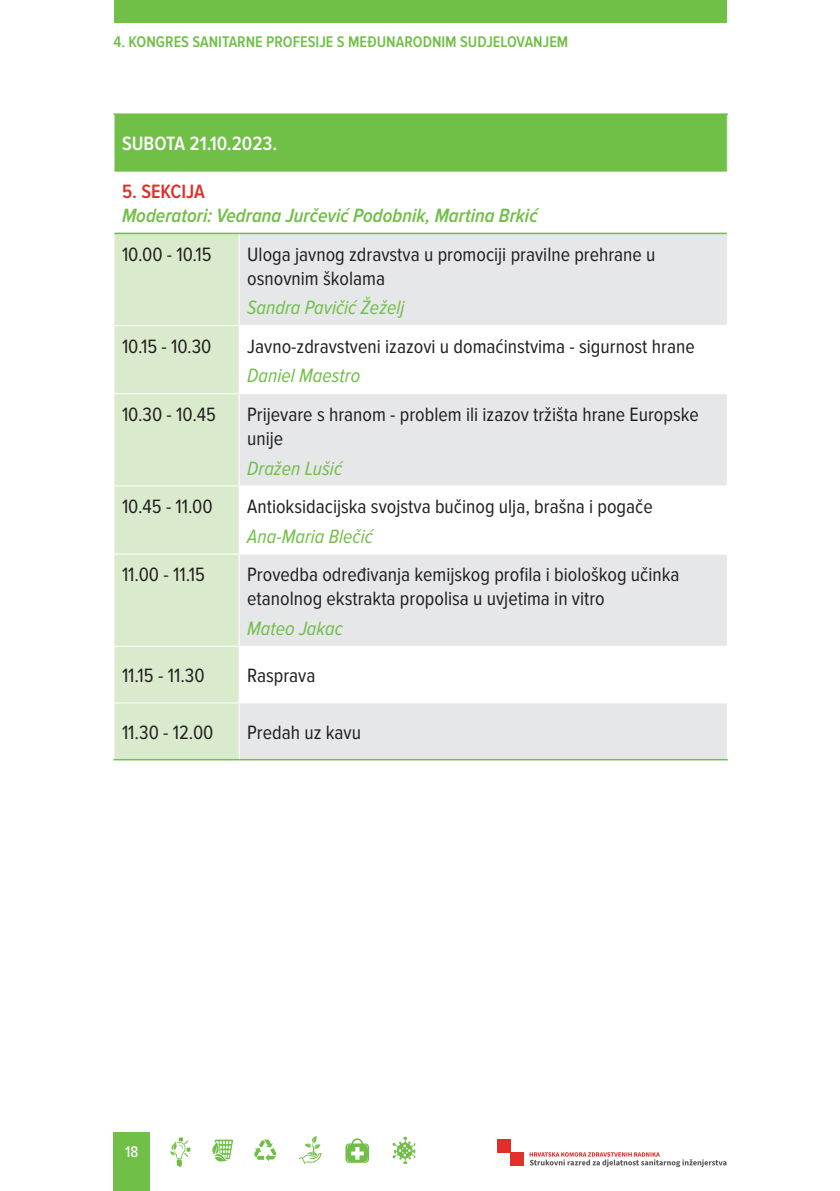
<style>
.page{position:relative;width:840px;height:1191px;background:#fff}
.page>*{position:absolute;margin:0;border:0;box-sizing:border-box;transform-origin:0 0}
.t1{font:20px/24px "Proxima Nova Cond";color:#231f20}
.t2{font:italic 20px "Proxima Nova Cond";color:#70bf47}
.t3{font:italic 600 20px "Proxima Nova Cond";color:#70bf47}
.t4{font:600 20px "Proxima Nova Cond";color:#fff}
.t5{font:600 20px "Proxima Nova Cond";color:#e12f2a}
.t6{font:600 16px "Proxima Nova Cond";color:#70bf47}
.t7{font:500 16px "Proxima Nova Cond";color:#fff}
</style>
<div class="page">
<div style="left:113px;top:1132px;width:37px;height:59px;background:#70bf47"></div>
<svg style="left:345px;top:1138px;width:24px;height:24px"></svg>
<svg style="left:254px;top:1139px;width:22px;height:22px"></svg>
<svg style="left:170px;top:1137px;width:20px;height:30px"></svg>
<svg style="left:298px;top:1136px;width:23px;height:27px"></svg>
<svg style="left:212px;top:1139px;width:21px;height:23px"></svg>
<svg style="left:392px;top:1136px;width:23px;height:27px"></svg>
<div style="left:113px;top:0;width:613px;height:23px;background:#70bf47"></div>
<svg style="left:529px;top:1152px;width:197px;height:15px"></svg>
<div style="left:497px;top:1138px;width:13px;height:14px;background:#e12f2a"></div>
<div style="left:510px;top:1152px;width:14px;height:13px;background:#e12f2a"></div>
<div style="left:114px;top:114px;width:612px;height:57px;background:#70bf47"></div>
<div style="left:114px;top:234px;width:124px;height:525px;background:#d9ebcc"></div>
<div style="left:239px;top:233px;width:487px;height:92px;background:#e6e7e9"></div>
<svg style="left:239px;top:394px;width:487px;height:365px;fill:#e6e7e9"></svg>
<hr style="left:113px;top:325px;width:120px;height:1px;background:#fff">
<hr style="left:113px;top:393px;width:120px;height:1px;background:#fff">
<hr style="left:113px;top:485px;width:120px;height:1px;background:#fff">
<hr style="left:239px;top:485px;width:488px;height:1px;background:#fff">
<hr style="left:113px;top:553px;width:120px;height:1px;background:#fff">
<hr style="left:239px;top:553px;width:488px;height:1px;background:#fff">
<hr style="left:113px;top:646px;width:120px;height:1px;background:#fff">
<hr style="left:239px;top:646px;width:488px;height:1px;background:#fff">
<hr style="left:113px;top:702px;width:120px;height:1px;background:#fff">
<hr style="left:239px;top:702px;width:488px;height:1px;background:#fff">
<hr style="left:114px;top:170px;width:119px;height:2px;background:#70bf47">
<hr style="left:239px;top:170px;width:487px;height:2px;background:#70bf47">
<hr style="left:114px;top:233px;width:119px;height:1px;background:#70bf47">
<hr style="left:239px;top:233px;width:487px;height:1px;background:#70bf47">
<hr style="left:113px;top:759px;width:120px;height:1px;background:#70bf47">
<hr style="left:239px;top:759px;width:488px;height:1px;background:#70bf47">
<hr style="left:113px;top:113px;width:120px;height:2px;background:#70bf47">
<hr style="left:239px;top:113px;width:488px;height:2px;background:#70bf47">
<p class="t6" style="left:113px;top:32px;width:456px">4. KONGRES SANITARNE PROFESIJE S MEĐUNARODNIM SUDJELOVANJEM</p>
<p class="t4" style="left:122px;top:133px;width:157px">SUBOTA 21.10.2023.</p>
<p class="t5" style="left:122px;top:180px;width:84px">5. SEKCIJA</p>
<p class="t3" style="left:122px;top:204px;width:417px">Moderatori: Vedrana Jurčević Podobnik, Martina Brkić</p>
<p class="t1" style="left:122px;top:242px;width:91px">10.00 - 10.15</p>
<p class="t1" style="left:247px;top:242px;width:409px">Uloga javnog zdravstva u promociji pravilne prehrane u osnovnim školama</p>
<p class="t2" style="left:247px;top:296px;width:159px">Sandra Pavičić Žeželj</p>
<p class="t1" style="left:122px;top:334px;width:91px">10.15 - 10.30</p>
<p class="t1" style="left:247px;top:334px;width:448px">Javno-zdravstveni izazovi u domaćinstvima - sigurnost hrane</p>
<p class="t2" style="left:247px;top:365px;width:114px">Daniel Maestro</p>
<p class="t1" style="left:122px;top:403px;width:95px">10.30 - 10.45</p>
<p class="t1" style="left:247px;top:403px;width:453px">Prijevare s hranom - problem ili izazov tržišta hrane Europske unije</p>
<p class="t2" style="left:247px;top:457px;width:96px">Dražen Lušić</p>
<p class="t1" style="left:122px;top:495px;width:92px">10.45 - 11.00</p>
<p class="t1" style="left:247px;top:495px;width:407px">Antioksidacijska svojstva bučinog ulja, brašna i pogače</p>
<p class="t2" style="left:247px;top:525px;width:127px">Ana-Maria Blečić</p>
<p class="t1" style="left:122px;top:563px;width:84px">11.00 - 11.15</p>
<p class="t1" style="left:247px;top:563px;width:433px">Provedba određivanja kemijskog profila i biološkog učinka etanolnog ekstrakta propolisa u uvjetima in vitro</p>
<p class="t2" style="left:247px;top:617px;width:97px">Mateo Jakac</p>
<p class="t1" style="left:122px;top:664px;width:84px">11.15 - 11.30</p>
<p class="t1" style="left:247px;top:664px;width:70px">Rasprava</p>
<p class="t1" style="left:122px;top:721px;width:93px">11.30 - 12.00</p>
<p class="t1" style="left:247px;top:721px;width:115px">Predah uz kavu</p>
<p class="t7" style="left:125px;top:1139px;width:15px">18</p>
</div>
